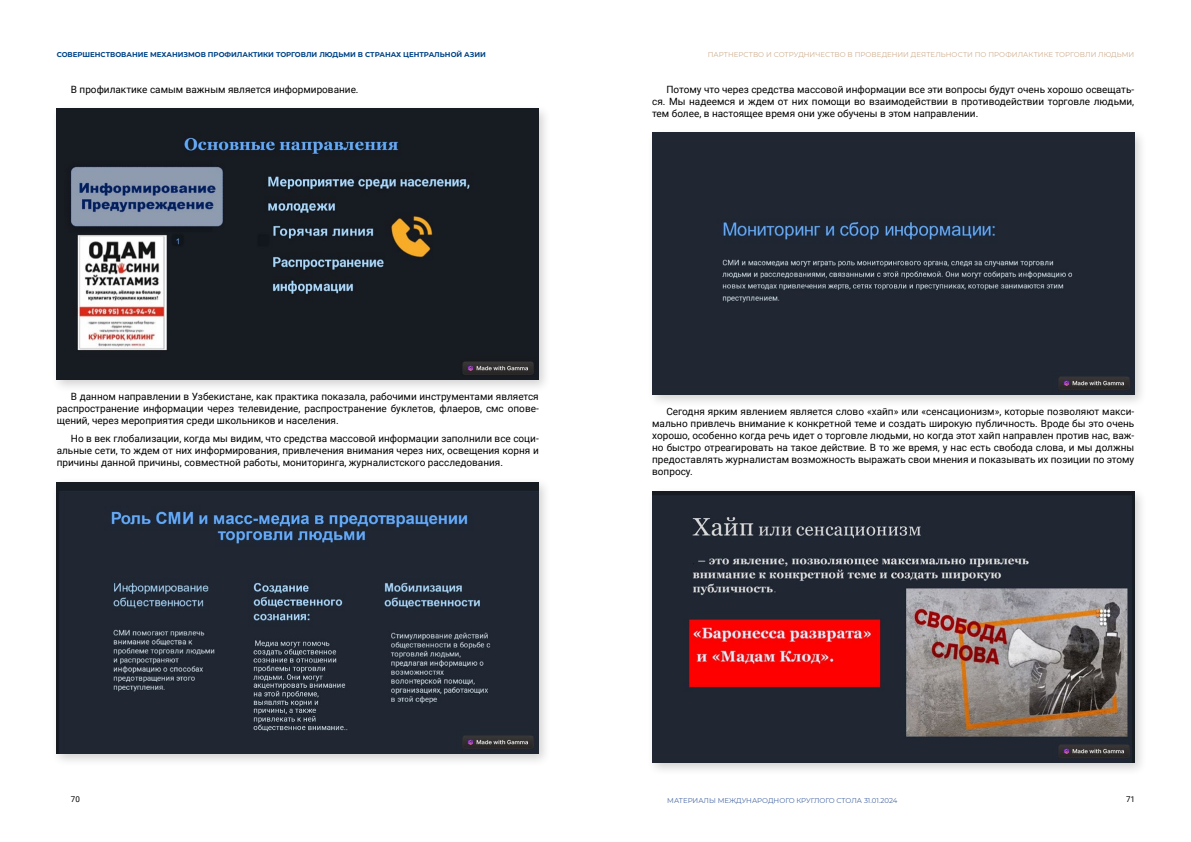
<style>
.page{position:relative;width:1191px;height:842px;background:#fff}
.page>*{position:absolute;margin:0;border:0;box-sizing:border-box;transform-origin:0 0}
.Основной{font:10px/12px "Roboto";color:#000;text-align:justify}
.t1{font:8px "Roboto";color:#000}
.t2{font:7px "Montserrat";color:#cdad8d}
.t3{font:700 7px "Montserrat";color:#048}
.t4{font:7px "Montserrat";color:#4767a3}
</style>
<div class="page">
<div style="left:51px;top:104px;width:501px;height:289px;background:#000;opacity:.18"></div>
<img style="left:57px;top:109px;width:482px;height:271px">
<div style="left:51px;top:477px;width:501px;height:290px;background:#000;opacity:.18"></div>
<img style="left:57px;top:482px;width:482px;height:271px">
<div style="left:646px;top:128px;width:501px;height:280px;background:#000;opacity:.18"></div>
<div style="left:652px;top:133px;width:482px;height:262px;background:#202632"></div>
<div style="left:646px;top:487px;width:501px;height:289px;background:#000;opacity:.18"></div>
<img style="left:652px;top:491px;width:482px;height:271px">
<p class="t3" style="left:57px;top:50px;width:431px">СОВЕРШЕНСТВОВАНИЕ МЕХАНИЗМОВ ПРОФИЛАКТИКИ ТОРГОВЛИ ЛЮДЬМИ В СТРАНАХ ЦЕНТРАЛЬНОЙ АЗИИ</p>
<p class="t2" style="left:707px;top:50px;width:428px">ПАРТНЕРСТВО И СОТРУДНИЧЕСТВО В ПРОВЕДЕНИИ ДЕЯТЕЛЬНОСТИ ПО ПРОФИЛАКТИКЕ ТОРГОВЛИ ЛЮДЬМИ</p>
<p class="Основной" style="left:71px;top:83px;width:289px">В профилактике самым важным является информирование.</p>
<p class="Основной" style="left:652px;top:83px;width:483px;text-indent:14px">Потому что через средства массовой информации все эти вопросы будут очень хорошо освещать&shy;ся. Мы надеемся и ждем от них помощи во взаимодействии в противодействии торговле людьми, тем более, в настоящее время они уже обучены в этом направлении.</p>
<p class="Основной" style="left:57px;top:390px;width:483px;text-indent:14px">В данном направлении в Узбекистане, как практика показала, рабочими инструментами является распространение информации через телевидение, распространение буклетов, флаеров, смс опове&shy;щений, через мероприятия среди школьников и населения.</p>
<p class="Основной" style="left:57px;top:432px;width:483px;text-indent:14px">Но в век глобализации, когда мы видим, что средства массовой информации заполнили все соци&shy;альные сети, то ждем от них информирования, привлечения внимания через них, освещения корня и причины данной причины, совместной работы, мониторинга, журналистского расследования.</p>
<p class="Основной" style="left:652px;top:405px;width:483px;text-indent:14px">Сегодня ярким явлением является слово «хайп» или «сенсационизм», которые позволяют макси&shy;мально привлечь внимание к конкретной теме и создать широкую публичность. Вроде бы это очень хорошо, особенно когда речь идет о торговле людьми, но когда этот хайп направлен против нас, важ&shy;но быстро отреагировать на такое действие. В то же время, у нас есть свобода слова, и мы должны предоставлять журналистам возможность выражать свои мнения и показывать их позиции по этому вопросу.</p>
<p class="t1" style="left:71px;top:793px;width:10px">70</p>
<p class="t4" style="left:667px;top:795px;width:232px">МАТЕРИАЛЫ МЕЖДУНАРОДНОГО КРУГЛОГО СТОЛА 31.01.2024</p>
<p class="t1" style="left:1126px;top:793px;width:10px">71</p>
</div>
